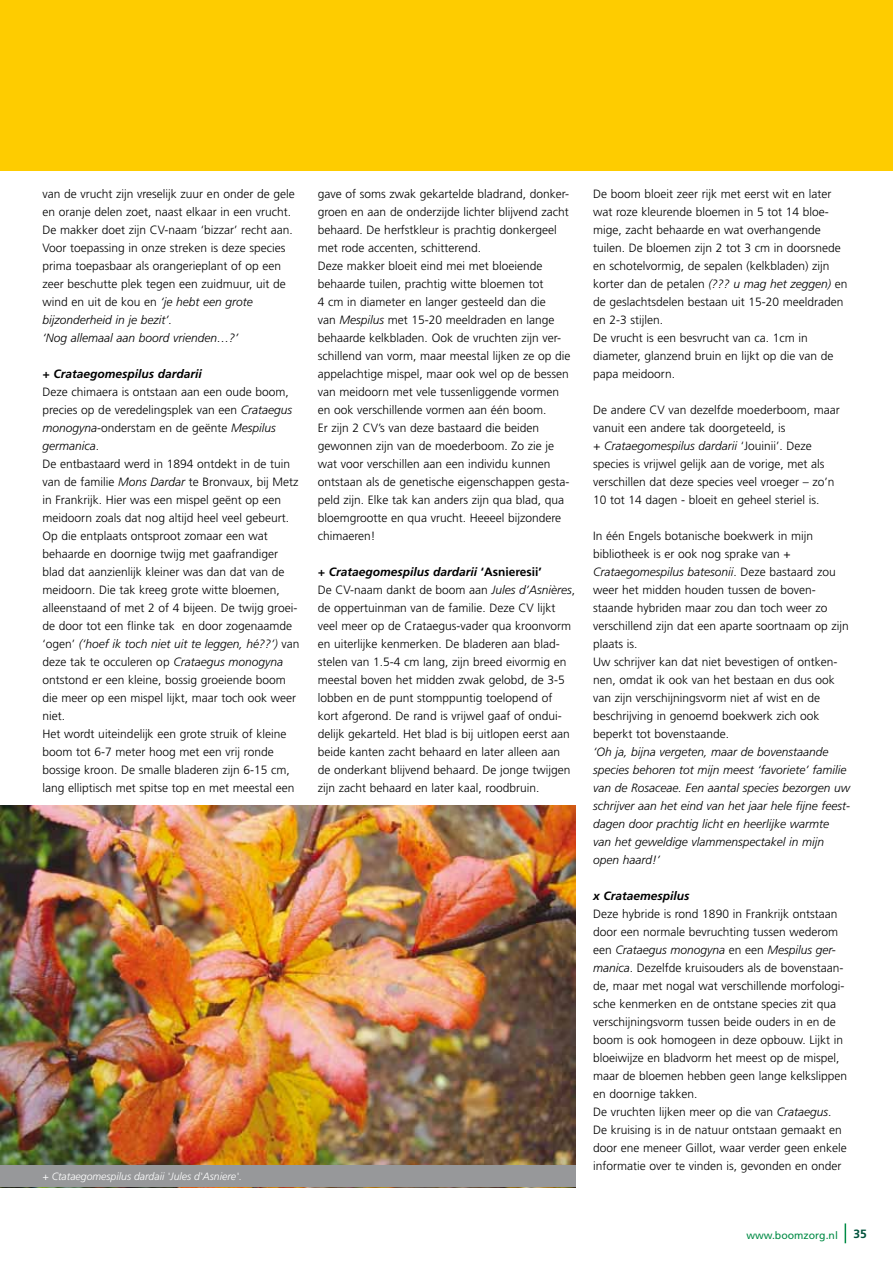
<style>
.page{position:relative;width:893px;height:1263px;background:#fff}
.page>*{position:absolute;margin:0;border:0;box-sizing:border-box;transform-origin:0 0}
.t1{font:300 12px/18px "Frutiger";color:#000}
.t2{font:italic 300 12px/18px "Frutiger";color:#000}
.t3{font:italic 700 12px "Frutiger";color:#000}
.t4{font:700 12px "Frutiger";color:#00523c}
.t5{font:italic 300 10.5px "Frutiger";color:#fff}
.t6{font:10.5px "Frutiger";color:#008b45}
.s1{font-style:italic}
.s2{font-weight:700;font-style:italic}
.s3{font-weight:700}
</style>
<div class="page">
<svg style="left:845px;top:1223px;width:1px;height:20px"></svg>
<div style="left:0;top:0;width:893px;height:171px;background:#fecc00"></div>
<img style="left:0;top:806px;width:575px;height:381px">
<div style="left:0;top:1165px;width:575px;height:21px;background:#97989a"></div>
<p class="t1" style="left:43px;top:185px;width:254px">van de vrucht zijn vreselijk zuur en onder de gele en oranje delen zoet, naast elkaar in een vrucht.<br>De makker doet zijn CV-naam ‘bizzar’ recht aan.<br>Voor toepassing in onze streken is deze species prima toepasbaar als orangerieplant of op een zeer beschutte plek tegen een zuidmuur, uit de wind en uit de kou en <span class="s1">‘je hebt een grote bijzonderheid in je bezit’.<br>‘Nog allemaal aan boord vrienden…?’</span></p>
<p class="t3" style="left:43px;top:367px;width:161px">+ Crataegomespilus dardarii</p>
<p class="t1" style="left:43px;top:383px;width:259px">Deze chimaera is ontstaan aan een oude boom, precies op de veredelingsplek van een <span class="s1">Crataegus monogyna</span>-onderstam en de geënte <span class="s1">Mespilus germanica</span>.<br>De entbastaard werd in 1894 ontdekt in de tuin van de familie <span class="s1">Mons Dardar</span> te Bronvaux, bij Metz in Frankrijk. Hier was een mispel geënt op een meidoorn zoals dat nog altijd heel veel gebeurt.<br>Op die entplaats ontsproot zomaar een wat behaarde en doornige twijg met gaafrandiger blad dat aanzienlijk kleiner was dan dat van de meidoorn. Die tak kreeg grote witte bloemen, alleenstaand of met 2 of 4 bijeen. De twijg groei&shy;de door tot een flinke tak en door zogenaamde ‘ogen’ <span class="s1">(‘hoef ik toch niet uit te leggen, hé??’)</span> van deze tak te occuleren op <span class="s1">Crataegus monogyna </span>ontstond er een kleine, bossig groeiende boom die meer op een mispel lijkt, maar toch ook weer niet.<br>Het wordt uiteindelijk een grote struik of kleine boom tot 6-7 meter hoog met een vrij ronde bossige kroon. De smalle bladeren zijn 6-15 cm, lang elliptisch met spitse top en met meestal een</p>
<p class="t5" style="left:43px;top:1170px;width:201px">+ Ctataegomespilus dardaii 'Jules d'Asniere'.</p>
<p class="t1" style="left:318px;top:185px;width:254px">gave of soms zwak gekartelde bladrand, donker&shy;groen en aan de onderzijde lichter blijvend zacht behaard. De herfstkleur is prachtig donkergeel met rode accenten, schitterend.<br>Deze makker bloeit eind mei met bloeiende behaarde tuilen, prachtig witte bloemen tot<br>4 cm in diameter en langer gesteeld dan die<br>van <span class="s1">Mespilus</span> met 15-20 meeldraden en lange behaarde kelkbladen. Ook de vruchten zijn ver&shy;schillend van vorm, maar meestal lijken ze op die appelachtige mispel, maar ook wel op de bessen van meidoorn met vele tussenliggende vormen en ook verschillende vormen aan één boom.<br>Er zijn 2 CV’s van deze bastaard die beiden gewonnen zijn van de moederboom. Zo zie je wat voor verschillen aan een individu kunnen ontstaan als de genetische eigenschappen gesta&shy;peld zijn. Elke tak kan anders zijn qua blad, qua bloemgrootte en qua vrucht. Heeeel bijzondere chimaeren!</p>
<p class="t1" style="left:318px;top:563px;width:259px"><span class="s2">+ Crataegomespilus dardarii</span> <span class="s3">‘Asnieresii’<br></span>De CV-naam dankt de boom aan <span class="s1">Jules d’Asnières</span>, de oppertuinman van de familie. Deze CV lijkt veel meer op de Crataegus-vader qua kroonvorm en uiterlijke kenmerken. De bladeren aan blad&shy;stelen van 1.5-4 cm lang, zijn breed eivormig en meestal boven het midden zwak gelobd, de 3-5 lobben en de punt stomppuntig toelopend of kort afgerond. De rand is vrijwel gaaf of ondui&shy;delijk gekarteld. Het blad is bij uitlopen eerst aan beide kanten zacht behaard en later alleen aan de onderkant blijvend behaard. De jonge twijgen zijn zacht behaard en later kaal, roodbruin.</p>
<p class="t1" style="left:593px;top:185px;width:256px">De boom bloeit zeer rijk met eerst wit en later wat roze kleurende bloemen in 5 tot 14 bloe&shy;mige, zacht behaarde en wat overhangende tuilen. De bloemen zijn 2 tot 3 cm in doorsnede en schotelvormig, de sepalen (kelkbladen) zijn korter dan de petalen <span class="s1">(??? u mag het zeggen)</span> en de geslachtsdelen bestaan uit 15-20 meeldraden en 2-3 stijlen.<br>De vrucht is een besvrucht van ca. 1cm in diameter, glanzend bruin en lijkt op die van de papa meidoorn.</p>
<p class="t1" style="left:593px;top:401px;width:248px">De andere CV van dezelfde moederboom, maar vanuit een andere tak doorgeteeld, is<br><span class="s1">+ Crataegomespilus dardarii</span> ‘Jouinii’. Deze species is vrijwel gelijk aan de vorige, met als verschillen dat deze species veel vroeger – zo’n 10 tot 14 dagen - bloeit en geheel steriel is.</p>
<p class="t1" style="left:593px;top:527px;width:257px">In één Engels botanische boekwerk in mijn bibliotheek is er ook nog sprake van + <span class="s1">Crataegomespilus batesonii</span>. Deze bastaard zou weer het midden houden tussen de boven&shy;staande hybriden maar zou dan toch weer zo verschillend zijn dat een aparte soortnaam op zijn plaats is.<br>Uw schrijver kan dat niet bevestigen of ontken&shy;nen, omdat ik ook van het bestaan en dus ook van zijn verschijningsvorm niet af wist en de beschrijving in genoemd boekwerk zich ook beperkt tot bovenstaande.</p>
<p class="t2" style="left:593px;top:743px;width:259px">‘Oh ja, bijna vergeten, maar de bovenstaande species behoren tot mijn meest ‘favoriete’ familie van de Rosaceae. Een aantal species bezorgen uw schrijver aan het eind van het jaar hele fijne feest&shy;dagen door prachtig licht en heerlijke warmte<br>van het geweldige vlammenspectakel in mijn open haard!’</p>
<p class="t3" style="left:593px;top:889px;width:98px">x Crataemespilus</p>
<p class="t1" style="left:593px;top:905px;width:256px">Deze hybride is rond 1890 in Frankrijk ontstaan door een normale bevruchting tussen wederom een <span class="s1">Crataegus monogyna</span> en een <span class="s1">Mespilus ger&shy;manica</span>. Dezelfde kruisouders als de bovenstaan&shy;de, maar met nogal wat verschillende morfologi&shy;sche kenmerken en de ontstane species zit qua verschijningsvorm tussen beide ouders in en de boom is ook homogeen in deze opbouw. Lijkt in bloeiwijze en bladvorm het meest op de mispel, maar de bloemen hebben geen lange kelkslippen en doornige takken.<br>De vruchten lijken meer op die van <span class="s1">Crataegus</span>.<br>De kruising is in de natuur ontstaan gemaakt en door ene meneer Gillot, waar verder geen enkele informatie over te vinden is, gevonden en onder</p>
<p class="t6" style="left:746px;top:1229px;width:93px">www.boomzorg.nl</p>
<p class="t4" style="left:853px;top:1227px;width:15px">35</p>
</div>
